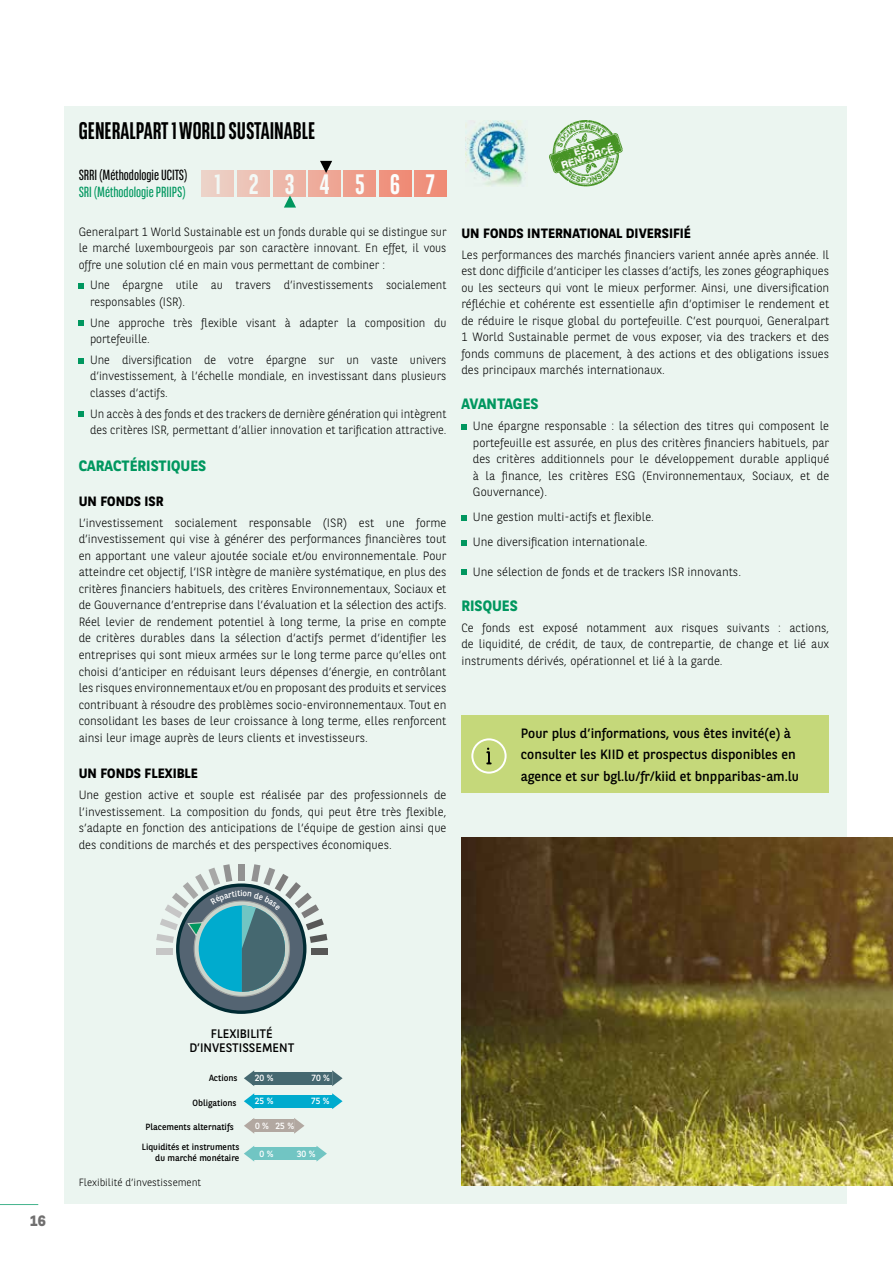
<style>
.page{position:relative;width:893px;height:1263px;background:#fff}
.page>*{position:absolute;margin:0;border:0;box-sizing:border-box;transform-origin:0 0}
.t1{font:700 24px "BNPP Sans Condensed";color:#000;scale:.96 1}
.t2{font:700 15px "BNPP Sans";color:#00975f}
.t3{font:700 15px "BNPP Sans";color:#706f6f}
.t4{font:14.7px/16.8px "BNPP Sans Condensed";color:#000}
.t5{font:13.5px/21px "BNPP Sans";color:#000}
.t6{font:700 13.5px "BNPP Sans";color:#000}
.t7{font:12.3px/14.9px "BNPP Sans";color:#000;text-align:center}
.t8{font:300 12px/16.5px "BNPP Sans";color:#000;text-align:justify}
.t9{font:300 10.5px "BNPP Sans";color:#000}
.t10{font:9px/10.8px "BNPP Sans";color:#000;text-align:right}
.t11{font:9px "BNPP Sans";color:#fff}
.t12{font:8.55px/8.6px "Plane Crash";color:#fff;text-align:center}
.s1{color:#00975f}
</style>
<div class="page">
<hr style="left:0;top:1204px;width:38px;height:1px;background:#43b38d">
<div style="left:64px;top:106px;width:782px;height:1098px;background:#ebf5f0"></div>
<div style="left:201px;top:170px;width:33px;height:27px;background:#eccec4"></div>
<div style="left:237px;top:170px;width:33px;height:27px;background:#edc2b5"></div>
<div style="left:273px;top:170px;width:33px;height:27px;background:#edb5a6"></div>
<div style="left:308px;top:170px;width:33px;height:27px;background:#eea898"></div>
<div style="left:343px;top:170px;width:33px;height:27px;background:#ee9c89"></div>
<div style="left:379px;top:170px;width:33px;height:27px;background:#ef8f7a"></div>
<div style="left:414px;top:170px;width:32px;height:27px;background:#ef8f7a"></div>
<svg style="left:284px;top:195px;width:12px;height:13px"></svg>
<svg style="left:320px;top:161px;width:12px;height:12px"></svg>
<svg style="left:79px;top:284px;width:5px;height:5px"></svg>
<svg style="left:79px;top:321px;width:5px;height:5px"></svg>
<svg style="left:79px;top:358px;width:5px;height:5px"></svg>
<svg style="left:79px;top:412px;width:5px;height:5px"></svg>
<svg style="left:178px;top:885px;width:127px;height:127px"></svg>
<div style="left:311px;top:949px;width:17px;height:6px;background:#575756"></div>
<div style="left:253px;top:1072px;width:79px;height:12px;background:#456870"></div>
<svg style="left:332px;top:1070px;width:11px;height:16px"></svg>
<div style="left:253px;top:1095px;width:80px;height:12px;background:#00abce"></div>
<svg style="left:332px;top:1093px;width:11px;height:16px"></svg>
<div style="left:253px;top:1119px;width:41px;height:13px;background:#b2a8a1"></div>
<svg style="left:294px;top:1118px;width:10px;height:16px"></svg>
<div style="left:253px;top:1147px;width:63px;height:13px;background:#71c5c3"></div>
<svg style="left:316px;top:1146px;width:11px;height:15px"></svg>
<svg style="left:244px;top:1070px;width:10px;height:16px"></svg>
<svg style="left:244px;top:1093px;width:10px;height:16px"></svg>
<svg style="left:244px;top:1118px;width:10px;height:16px"></svg>
<svg style="left:244px;top:1146px;width:10px;height:15px"></svg>
<img style="left:465px;top:120px;width:61px;height:66px">
<svg style="left:461px;top:424px;width:5px;height:5px"></svg>
<svg style="left:461px;top:515px;width:5px;height:5px"></svg>
<svg style="left:461px;top:540px;width:5px;height:5px"></svg>
<svg style="left:461px;top:570px;width:5px;height:5px"></svg>
<div style="left:461px;top:715px;width:368px;height:78px;background:#c5d87a"></div>
<svg style="left:471px;top:738px;width:36px;height:36px"></svg>
<img style="left:461px;top:838px;width:432px;height:348px">
<svg style="left:156px;top:864px;width:171px;height:128px"></svg>
<svg style="left:549px;top:120px;width:74px;height:66px"></svg>
<h1 class="t1" style="left:79px;top:117px;width:248px">GENERALPART 1 WORLD SUSTAINABLE</h1>
<p class="t4" style="left:79px;top:166px;width:357px">SRRI (Méthodologie UCITS)<br><span class="s1">SRI (Méthodologie PRIIPS)</span> <sup>1</sup> <sup>2</sup> <sup>3</sup> <sup>4</sup> <sup>5</sup> <sup>6</sup> <sup>7</sup></p>
<p class="t8" style="left:79px;top:223px;width:369px">Generalpart 1 World Sustainable est un fonds durable qui se distingue sur le marché luxembourgeois par son caractère innovant. En effet, il vous offre une solution clé en main vous permettant de combiner :</p>
<p class="t8" style="left:90px;top:276px;width:358px">Une épargne utile au travers d’investissements socialement responsables (ISR).</p>
<p class="t8" style="left:90px;top:314px;width:358px">Une approche très flexible visant à adapter la composition du portefeuille.</p>
<p class="t8" style="left:90px;top:351px;width:358px">Une diversification de votre épargne sur un vaste univers d’investissement, à l’échelle mondiale, en investissant dans plusieurs classes d’actifs.</p>
<p class="t8" style="left:90px;top:405px;width:358px">Un accès à des fonds et des trackers de dernière génération qui intègrent des critères ISR, permettant d’allier innovation et tarification attractive.</p>
<p class="t2" style="left:79px;top:455px;width:129px">CARACTÉRISTIQUES</p>
<p class="t6" style="left:79px;top:492px;width:87px">UN FONDS ISR</p>
<p class="t8" style="left:79px;top:514px;width:369px">L’investissement socialement responsable (ISR) est une forme d’investissement qui vise à générer des performances financières tout en apportant une valeur ajoutée sociale et/ou environnementale. Pour atteindre cet objectif, l’ISR intègre de manière systématique, en plus des critères financiers habituels, des critères Environnementaux, Sociaux et de Gouvernance d’entreprise dans l’évaluation et la sélection des actifs.<br>Réel levier de rendement potentiel à long terme, la prise en compte de critères durables dans la sélection d’actifs permet d’identifier les entreprises qui sont mieux armées sur le long terme parce qu’elles ont choisi d’anticiper en réduisant leurs dépenses d’énergie, en contrôlant les risques environnementaux et/ou en proposant des produits et services contribuant à résoudre des problèmes socio-environnementaux. Tout en consolidant les bases de leur croissance à long terme, elles renforcent ainsi leur image auprès de leurs clients et investisseurs.</p>
<p class="t6" style="left:79px;top:764px;width:121px">UN FONDS FLEXIBLE</p>
<p class="t8" style="left:79px;top:786px;width:369px">Une gestion active et souple est réalisée par des professionnels de l’investissement. La composition du fonds, qui peut être très flexible, s’adapte en fonction des anticipations de l’équipe de gestion ainsi que des conditions de marchés et des perspectives économiques.</p>
<p class="t12" style="left:558px;top:154px;width:56px;rotate:-18deg">esg renforce</p>
<p class="t6" style="left:461px;top:224px;width:231px">UN FONDS INTERNATIONAL DIVERSIFIÉ</p>
<p class="t8" style="left:461px;top:246px;width:369px">Les performances des marchés financiers varient année après année. Il est donc difficile d’anticiper les classes d’actifs, les zones géographiques ou les secteurs qui vont le mieux performer. Ainsi, une diversification réfléchie et cohérente est essentielle afin d’optimiser le rendement et de réduire le risque global du portefeuille. C’est pourquoi, Generalpart 1 World Sustainable permet de vous exposer, via des trackers et des fonds communs de placement, à des actions et des obligations issues des principaux marchés internationaux.</p>
<p class="t2" style="left:461px;top:394px;width:79px">AVANTAGES</p>
<p class="t8" style="left:473px;top:417px;width:358px">Une épargne responsable : la sélection des titres qui composent le portefeuille est assurée, en plus des critères financiers habituels, par des critères additionnels pour le développement durable appliqué à la finance, les critères ESG (Environnementaux, Sociaux, et de Gouvernance).</p>
<p class="t8" style="left:473px;top:504px;width:183px;line-height:25px">Une gestion multi-actifs et flexible.<br>Une diversification internationale.</p>
<p class="t8" style="left:473px;top:563px;width:270px">Une sélection de fonds et de trackers ISR innovants.</p>
<p class="t2" style="left:461px;top:595px;width:58px">RISQUES</p>
<p class="t8" style="left:461px;top:619px;width:369px">Ce fonds est exposé notamment aux risques suivants : actions, de liquidité, de crédit, de taux, de contrepartie, de change et lié aux instruments dérivés, opérationnel et lié à la garde.</p>
<p class="t5" style="left:521px;top:723px;width:280px">Pour plus d’informations, vous êtes invité(e) à consulter les KIID et prospectus disponibles en agence et sur bgl.lu/fr/kiid et bnpparibas-am.lu</p>
<p class="t3" style="left:30px;top:1211px;width:17px">16</p>
<p class="t7" style="left:189px;top:1025px;width:106px">FLEXIBILITÉ<br>D’INVESTISSEMENT</p>
<p class="t10" style="left:209px;top:1072px;width:30px">Actions</p>
<p class="t10" style="left:193px;top:1097px;width:45px">Obligations</p>
<p class="t10" style="left:145px;top:1121px;width:90px">Placements alternatifs</p>
<p class="t10" style="left:142px;top:1141px;width:99px">Liquidités et instruments du marché monétaire</p>
<p class="t11" style="left:255px;top:1072px;width:20px">20 %</p>
<p class="t11" style="left:255px;top:1095px;width:20px">25 %</p>
<p class="t11" style="left:255px;top:1119px;width:15px">0 %</p>
<p class="t11" style="left:260px;top:1147px;width:15px">0 %</p>
<p class="t11" style="left:311px;top:1072px;width:20px">70 %</p>
<p class="t11" style="left:311px;top:1095px;width:20px">75 %</p>
<p class="t11" style="left:275px;top:1119px;width:20px">25 %</p>
<p class="t11" style="left:297px;top:1147px;width:20px">30 %</p>
<p class="t9" style="left:79px;top:1175px;width:124px">Flexibilité d’investissement</p>
</div>
